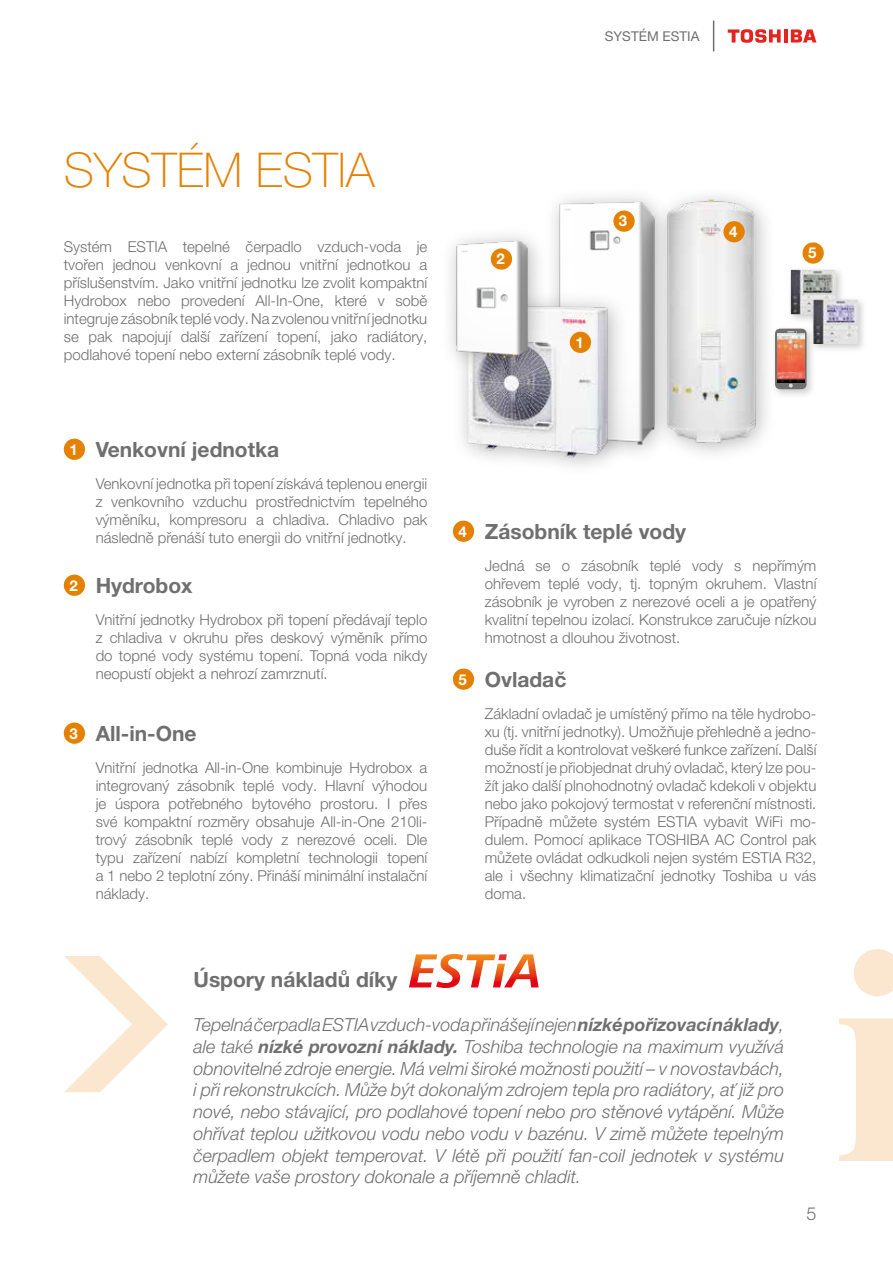
<style>
.page{position:relative;width:893px;height:1263px;background:#fff}
.page>*{position:absolute;margin:0;border:0;box-sizing:border-box;transform-origin:0 0}
.t1{font:100 48px "Helvetica Neue LT Pro";color:#e48100}
.t2{font:700 21px "Helvetica Neue LT Pro";color:#706f6f}
.t3{font:italic 300 18px/21.8px "Helvetica Neue LT Pro";color:#706f6f;text-align:justify}
.t4{font:300 18px "Helvetica Neue LT Pro";color:#706f6f}
.t5{font:300 15px/18px "Helvetica Neue LT Pro";color:#706f6f;text-align:justify}
.t6{font:700 15px "Helvetica Neue LT Pro";color:#fff}
.t7{font:13.5px "Helvetica Neue LT Pro";color:#706f6f}
.s1{font-weight:700}
</style>
<div class="page">
<hr style="left:784px;top:29px;width:4px;height:14px;background:#e5231f">
<svg style="left:791px;top:29px;width:25px;height:14px"></svg>
<svg style="left:728px;top:29px;width:53px;height:14px"></svg>
<div style="left:652px;top:186px;width:124px;height:277px;background:#706f6f;opacity:.5"></div>
<img style="left:675px;top:196px;width:83px;height:250px">
<svg style="left:64px;top:956px;width:104px;height:136px"></svg>
<div style="left:787px;top:266px;width:58px;height:58px;background:#9d9d9c;opacity:.5"></div>
<img style="left:791px;top:270px;width:44px;height:44px">
<div style="left:809px;top:296px;width:58px;height:57px;background:#9d9d9c;opacity:.5"></div>
<img style="left:813px;top:299px;width:45px;height:45px">
<div style="left:771px;top:325px;width:45px;height:74px;background:#9d9d9c;opacity:.5"></div>
<svg style="left:775px;top:329px;width:32px;height:60px"></svg>
<img style="left:777px;top:334px;width:27px;height:48px">
<div style="left:544px;top:187px;width:131px;height:277px;background:#706f6f;opacity:.5"></div>
<img style="left:556px;top:200px;width:100px;height:246px">
<div style="left:452px;top:290px;width:176px;height:187px;background:#706f6f;opacity:.5"></div>
<img style="left:466px;top:304px;width:144px;height:156px">
<div style="left:441px;top:226px;width:108px;height:151px;background:#706f6f;opacity:.5"></div>
<img style="left:453px;top:240px;width:76px;height:119px">
<svg style="left:839px;top:1018px;width:54px;height:143px"></svg>
<svg style="left:854px;top:949px;width:39px;height:47px;background:#fbead7"></svg>
<div style="left:570px;top:332px;width:21px;height:21px;background:#e48100;border-radius:50%"></div>
<div style="left:723px;top:221px;width:22px;height:21px;background:#e48100;border-radius:50%"></div>
<div style="left:802px;top:242px;width:22px;height:22px;background:#e48100;border-radius:50%"></div>
<div style="left:613px;top:210px;width:22px;height:22px;background:#e48100;border-radius:50%"></div>
<div style="left:491px;top:248px;width:21px;height:22px;background:#e48100;border-radius:50%"></div>
<div style="left:64px;top:439px;width:21px;height:21px;background:#e48100;border-radius:50%"></div>
<div style="left:64px;top:575px;width:21px;height:21px;background:#e48100;border-radius:50%"></div>
<div style="left:64px;top:722px;width:21px;height:22px;background:#e48100;border-radius:50%"></div>
<div style="left:453px;top:521px;width:21px;height:21px;background:#e48100;border-radius:50%"></div>
<div style="left:453px;top:668px;width:21px;height:22px;background:#e48100;border-radius:50%"></div>
<hr style="left:713px;top:21px;width:1px;height:30px;background:#706f6f">
<svg style="left:409px;top:954px;width:130px;height:34px"></svg>
<p class="t7" style="left:605px;top:28px;width:96px">SYSTÉM ESTIA</p>
<h1 class="t1" style="left:64px;top:143px;width:312px">SYSTÉM ESTIA</h1>
<p class="t5" style="left:64px;top:237px;width:365px">Systém ESTIA tepelné čerpadlo vzduch-voda je tvořen jednou venkovní a jednou vnitřní jednotkou a příslušenstvím. Jako vnitřní jednotku lze zvolit kompaktní Hydrobox nebo provedení All-In-One, které v sobě integruje zásobník teplé vody. Na zvolenou vnitřní jednotku se pak napojují další zařízení topení, jako radiátory, podlahové topení nebo externí zásobník teplé vody.</p>
<p class="t6" style="left:496px;top:250px;width:10px">2</p>
<p class="t6" style="left:619px;top:212px;width:10px">3</p>
<p class="t6" style="left:575px;top:333px;width:10px">1</p>
<p class="t6" style="left:729px;top:222px;width:10px">4</p>
<p class="t6" style="left:808px;top:244px;width:10px">5</p>
<p class="t6" style="left:69px;top:440px;width:10px">1</p>
<h2 class="t2" style="left:96px;top:436px;width:185px">Venkovní jednotka</h2>
<p class="t5" style="left:96px;top:474px;width:333px">Venkovní jednotka při topení získává teplenou energii z venkovního vzduchu prostřednictvím tepelného výměníku, kompresoru a chladiva. Chladivo pak následně přenáší tuto energii do vnitřní jednotky.</p>
<p class="t6" style="left:458px;top:522px;width:10px">4</p>
<h2 class="t2" style="left:485px;top:518px;width:203px">Zásobník teplé vody</h2>
<p class="t6" style="left:69px;top:576px;width:10px">2</p>
<h2 class="t2" style="left:96px;top:572px;width:98px">Hydrobox</h2>
<p class="t5" style="left:96px;top:610px;width:333px">Vnitřní jednotky Hydrobox při topení předávají teplo z chladiva v okruhu přes deskový výměník přímo do topné vody systému topení. Topná voda nikdy neopustí objekt a nehrozí zamrznutí.</p>
<p class="t6" style="left:458px;top:670px;width:10px">5</p>
<p class="t5" style="left:485px;top:556px;width:333px">Jedná se o zásobník teplé vody s nepřímým ohřevem teplé vody, tj. topným okruhem. Vlastní zásobník je vyroben z nerezové oceli a je opatřený kvalitní tepelnou izolací. Konstrukce zaručuje nízkou hmotnost a dlouhou životnost.</p>
<h2 class="t2" style="left:485px;top:666px;width:83px">Ovladač</h2>
<p class="t6" style="left:69px;top:724px;width:10px">3</p>
<h2 class="t2" style="left:96px;top:720px;width:103px">All-in-One</h2>
<p class="t5" style="left:96px;top:758px;width:333px">Vnitřní jednotka All-in-One kombinuje Hydrobox a integrovaný zásobník teplé vody. Hlavní výhodou je úspora potřebného bytového prostoru. I přes své kompaktní rozměry obsahuje All-in-One 210li&shy;trový zásobník teplé vody z nerezové oceli. Dle typu zařízení nabízí kompletní technologii topení a 1 nebo 2 teplotní zóny. Přináší minimální instalační náklady.</p>
<p class="t5" style="left:485px;top:704px;width:333px">Základní ovladač je umístěný přímo na těle hydrobo&shy;xu (tj. vnitřní jednotky). Umožňuje přehledně a jedno&shy;duše řídit a kontrolovat veškeré funkce zařízení. Další možností je přiobjednat druhý ovladač, který lze pou&shy;žít jako další plnohodnotný ovladač kdekoli v objektu nebo jako pokojový termostat v referenční místnosti.<br>Případně můžete systém ESTIA vybavit WiFi mo&shy;dulem. Pomocí aplikace TOSHIBA AC Control pak můžete ovládat odkudkoli nejen systém ESTIA R32, ale i všechny klimatizační jednotky Toshiba u vás doma.</p>
<h2 class="t2" style="left:193px;top:966px;width:205px">Úspory nákladů díky</h2>
<p class="t3" style="left:193px;top:1014px;width:592px">Tepelná čerpadla ESTIA vzduch-voda přinášejí nejen <span class="s1">nízké pořizovací náklady</span>, ale také <span class="s1">nízké provozní náklady.</span> Toshiba technologie na maximum využívá obnovitelné zdroje energie. Má velmi široké možnosti použití – v novostavbách, i při rekonstrukcích. Může být dokonalým zdrojem tepla pro radiátory, ať již pro nové, nebo stávající, pro podlahové topení nebo pro stěnové vytápění. Může ohřívat teplou užitkovou vodu nebo vodu v bazénu. V zimě můžete tepelným čerpadlem objekt temperovat. V létě při použití fan-coil jednotek v systému můžete vaše prostory dokonale a příjemně chladit.</p>
<p class="t4" style="left:806px;top:1202px;width:12px">5</p>
</div>
